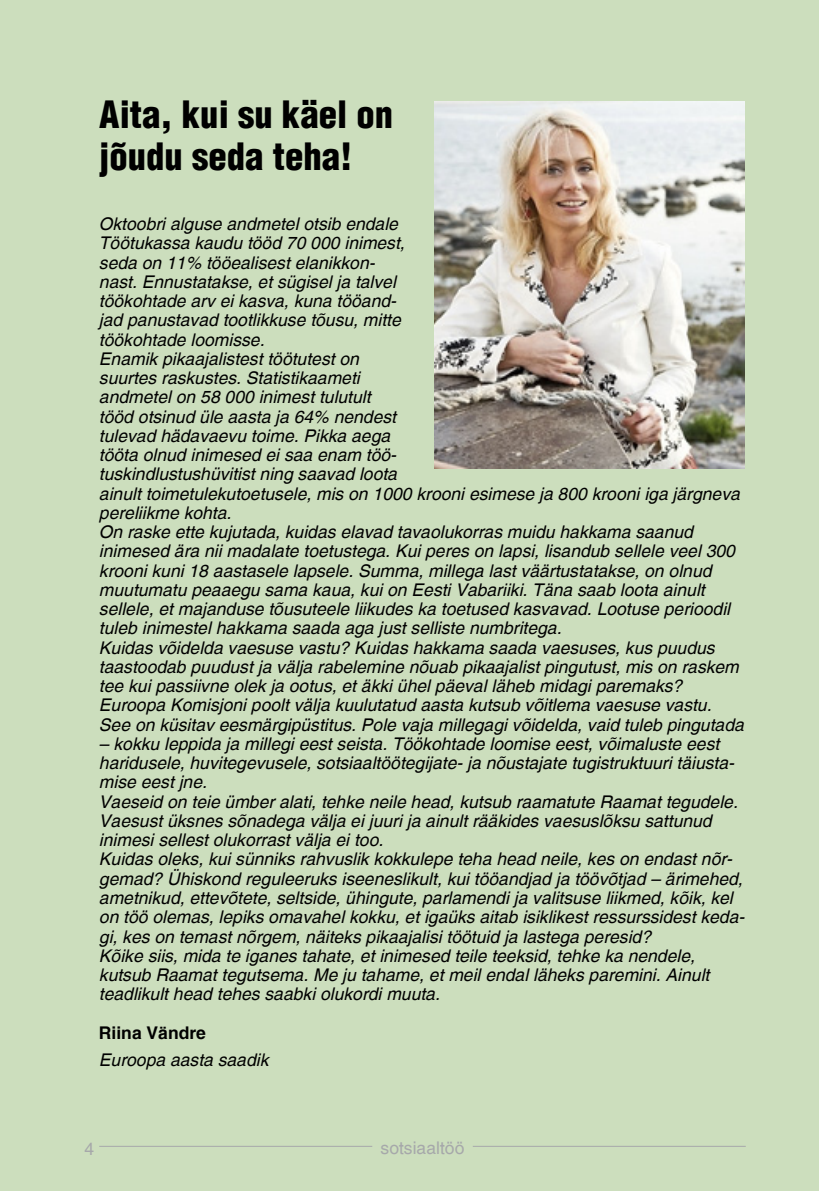
<style>
.page{position:relative;width:819px;height:1191px;background:#ccdebd}
.page>*{position:absolute;margin:0;border:0;box-sizing:border-box;transform-origin:0 0}
.t1{font:36.75px/42px "Switzerland Cond Black Plain";color:#000}
.t2{font:italic 17.5px/19.2px "Switzerland";color:#000}
.t3{font:17.5px "Switzerland Plain";color:#a6a8aa}
.t4{font:700 17.5px "Switzerland";color:#000}
</style>
<div class="page">
<img style="left:434px;top:102px;width:310px;height:367px">
<hr style="left:99px;top:1145px;width:273px;height:1px;background:#a6a8aa">
<hr style="left:472px;top:1145px;width:273px;height:1px;background:#a6a8aa">
<h1 class="t1" style="left:99px;top:93px;width:295px">Aita, kui su käel on jõudu seda teha!</h1>
<p class="t2" style="left:99px;top:214px;width:646px">Oktoobri alguse andmetel otsib endale<br>Töötukassa kaudu tööd 70 000 inimest,<br>seda on 11% tööealisest elanikkon-<br>nast. Ennustatakse, et sügisel ja talvel<br>töökohtade arv ei kasva, kuna tööand-<br>jad panustavad tootlikkuse tõusu, mitte<br>töökohtade loomisse.<br>Enamik pikaajalistest töötutest on<br>suurtes raskustes. Statistikaameti<br>andmetel on 58 000 inimest tulutult<br>tööd otsinud üle aasta ja 64% nendest<br>tulevad hädavaevu toime. Pikka aega<br>tööta olnud inimesed ei saa enam töö-<br>tuskindlustushüvitist ning saavad loota<br>ainult toimetulekutoetusele, mis on 1000 krooni esimese ja 800 krooni iga järgneva pereliikme kohta.<br>On raske ette kujutada, kuidas elavad tavaolukorras muidu hakkama saanud inimesed ära nii madalate toetustega. Kui peres on lapsi, lisandub sellele veel 300 krooni kuni 18 aastasele lapsele. Summa, millega last väärtustatakse, on olnud muutumatu peaaegu sama kaua, kui on Eesti Vabariiki. Täna saab loota ainult sellele, et majanduse tõusuteele liikudes ka toetused kasvavad. Lootuse perioodil tuleb inimestel hakkama saada aga just selliste numbritega.<br>Kuidas võidelda vaesuse vastu? Kuidas hakkama saada vaesuses, kus puudus taastoodab puudust ja välja rabelemine nõuab pikaajalist pingutust, mis on raskem tee kui passiivne olek ja ootus, et äkki ühel päeval läheb midagi paremaks?<br>Euroopa Komisjoni poolt välja kuulutatud aasta kutsub võitlema vaesuse vastu.<br>See on küsitav eesmärgipüstitus. Pole vaja millegagi võidelda, vaid tuleb pingutada</p>
<p class="t2" style="left:99px;top:734px;width:647px">– kokku leppida ja millegi eest seista. Töökohtade loomise eest, võimaluste eest haridusele, huvitegevusele, sotsiaaltöötegijate- ja nõustajate tugistruktuuri täiusta&shy;mise eest jne.<br>Vaeseid on teie ümber alati, tehke neile head, kutsub raamatute Raamat tegudele.<br>Vaesust üksnes sõnadega välja ei juuri ja ainult rääkides vaesuslõksu sattunud inimesi sellest olukorrast välja ei too.<br>Kuidas oleks, kui sünniks rahvuslik kokkulepe teha head neile, kes on endast nõr&shy;gemad? Ühiskond reguleeruks iseeneslikult, kui tööandjad ja töövõtjad – ärimehed, ametnikud, ettevõtete, seltside, ühingute, parlamendi ja valitsuse liikmed, kõik, kel on töö olemas, lepiks omavahel kokku, et igaüks aitab isiklikest ressurssidest keda&shy;gi, kes on temast nõrgem, näiteks pikaajalisi töötuid ja lastega peresid?<br>Kõike siis, mida te iganes tahate, et inimesed teile teeksid, tehke ka nendele, kutsub Raamat tegutsema. Me ju tahame, et meil endal läheks paremini. Ainult teadlikult head tehes saabki olukordi muuta.</p>
<p class="t4" style="left:99px;top:1022px;width:109px">Riina Vändre</p>
<p class="t2" style="left:99px;top:1049px;width:171px">Euroopa aasta saadik</p>
<p class="t3" style="left:84px;top:1138px;width:11px">4</p>
<p class="t3" style="left:380px;top:1137px;width:85px">sotsiaaltöö</p>
</div>
